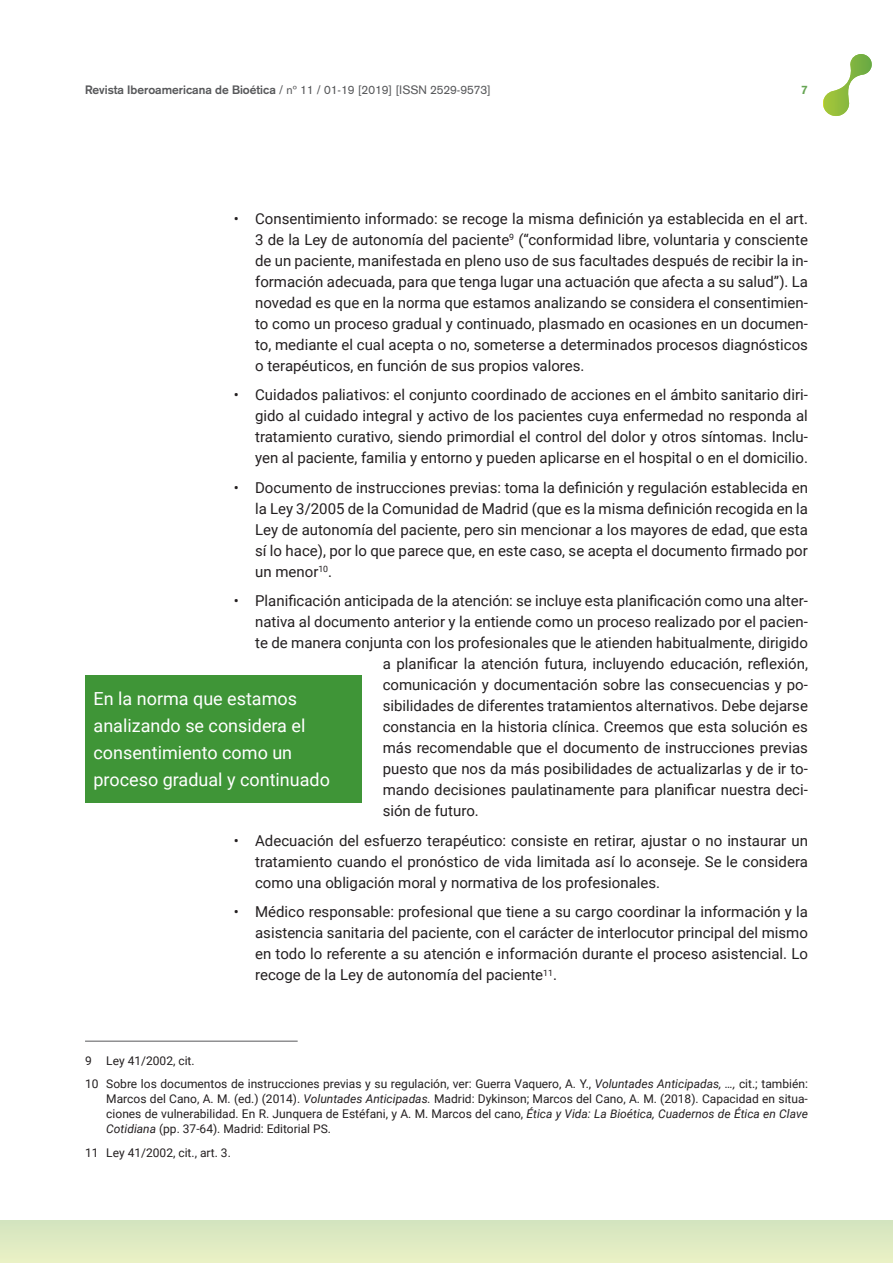
<style>
.page{position:relative;width:893px;height:1263px;background:#fff}
.page>*{position:absolute;margin:0;border:0;box-sizing:border-box;transform-origin:0 0}
.t1{font:18px/27px "Roboto";color:#fff}
.t2{font:15px/21px "Roboto";color:#231f20;text-align:justify}
.t3{font:12px/15px "Roboto";color:#231f20}
.t4{font:12px "Akzidenz Grotesk";color:#57585a}
.t5{font:700 12px "Akzidenz Grotesk";color:#66a554}
.s1{font-weight:700}
.s2{font-style:italic}
</style>
<div class="page">
<div style="left:0;top:1220px;width:893px;height:43px;background:#deeac2"></div>
<svg style="left:823px;top:54px;width:49px;height:62px"></svg>
<hr style="left:85px;top:1041px;width:213px;height:1px;background:#57585a">
<div style="left:85px;top:675px;width:276px;height:128px;background:#3f9537"></div>
<p class="t4" style="left:85px;top:83px;width:407px"><span class="s1">Revista Iberoamericana de Bioética</span> / nº 11 / 01-19 [2019] [ISSN 2529-9573]</p>
<p class="t5" style="left:801px;top:83px;width:8px">7</p>
<p class="t2" style="left:255px;top:207px;width:554px;text-indent:-21px">• Consentimiento informado: se recoge la misma definición ya establecida en el art.<br>3 de la Ley de autonomía del paciente<sup>9</sup> (“conformidad libre, voluntaria y consciente de un paciente, manifestada en pleno uso de sus facultades después de recibir la in&shy;formación adecuada, para que tenga lugar una actuación que afecta a su salud”). La novedad es que en la norma que estamos analizando se considera el consentimien&shy;to como un proceso gradual y continuado, plasmado en ocasiones en un documen&shy;to, mediante el cual acepta o no, someterse a determinados procesos diagnósticos o terapéuticos, en función de sus propios valores.</p>
<p class="t2" style="left:255px;top:384px;width:554px;text-indent:-21px">• Cuidados paliativos: el conjunto coordinado de acciones en el ámbito sanitario diri&shy;gido al cuidado integral y activo de los pacientes cuya enfermedad no responda al tratamiento curativo, siendo primordial el control del dolor y otros síntomas. Inclu&shy;yen al paciente, familia y entorno y pueden aplicarse en el hospital o en el domicilio.</p>
<p class="t2" style="left:255px;top:476px;width:554px;text-indent:-21px">• Documento de instrucciones previas: toma la definición y regulación establecida en la Ley 3/2005 de la Comunidad de Madrid (que es la misma definición recogida en la Ley de autonomía del paciente, pero sin mencionar a los mayores de edad, que esta sí lo hace), por lo que parece que, en este caso, se acepta el documento firmado por un menor<sup>10</sup>.</p>
<p class="t2" style="left:234px;top:590px;width:576px">• Planificación anticipada de la atención: se incluye esta planificación como una alter-</p>
<p class="t2" style="left:255px;top:611px;width:554px">nativa al documento anterior y la entiende como un proceso realizado por el pacien-</p>
<p class="t2" style="left:255px;top:632px;width:554px">te de manera conjunta con los profesionales que le atienden habitualmente, dirigido</p>
<p class="t2" style="left:383px;top:653px;width:427px">a planificar la atención futura, incluyendo educación, reflexión,</p>
<p class="t2" style="left:383px;top:674px;width:427px">comunicación y documentación sobre las consecuencias y po-</p>
<p class="t2" style="left:383px;top:695px;width:427px">sibilidades de diferentes tratamientos alternativos. Debe dejarse</p>
<p class="t2" style="left:383px;top:716px;width:427px">constancia en la historia clínica. Creemos que esta solución es</p>
<p class="t2" style="left:383px;top:737px;width:427px">más recomendable que el documento de instrucciones previas</p>
<p class="t2" style="left:383px;top:758px;width:427px">puesto que nos da más posibilidades de actualizarlas y de ir to-</p>
<p class="t2" style="left:383px;top:779px;width:427px">mando decisiones paulatinamente para planificar nuestra deci-</p>
<p class="t2" style="left:383px;top:800px;width:98px">sión de futuro.</p>
<p class="t2" style="left:255px;top:829px;width:554px;text-indent:-21px">• Adecuación del esfuerzo terapéutico: consiste en retirar, ajustar o no instaurar un tratamiento cuando el pronóstico de vida limitada así lo aconseje. Se le considera como una obligación moral y normativa de los profesionales.</p>
<p class="t2" style="left:255px;top:901px;width:554px;text-indent:-21px">• Médico responsable: profesional que tiene a su cargo coordinar la información y la asistencia sanitaria del paciente, con el carácter de interlocutor principal del mismo en todo lo referente a su atención e información durante el proceso asistencial. Lo recoge de la Ley de autonomía del paciente<sup>11</sup>.</p>
<p class="t1" style="left:94px;top:684px;width:238px">En la norma que estamos analizando se considera el consentimiento como un proceso gradual y continuado</p>
<p class="t3" style="left:85px;top:1048px;width:724px;line-height:23.5px">9 Ley 41/2002, cit.<br>10 Sobre los documentos de instrucciones previas y su regulación, ver: Guerra Vaquero, A. Y., <span class="s2">Voluntades Anticipadas, …,</span> cit.; también:</p>
<p class="t3" style="left:106px;top:1091px;width:703px;text-align:justify">Marcos del Cano, A. M. (ed.) (2014). <span class="s2">Voluntades Anticipadas.</span> Madrid: Dykinson; Marcos del Cano, A. M. (2018). Capacidad en situa&shy;ciones de vulnerabilidad. En R. Junquera de Estéfani, y A. M. Marcos del cano, <span class="s2">Ética y Vida: La Bioética, Cuadernos de Ética en Clave Cotidiana</span> (pp. 37-64). Madrid: Editorial PS.</p>
<p class="t3" style="left:85px;top:1144px;width:147px">11 Ley 41/2002, cit., art. 3.</p>
</div>
